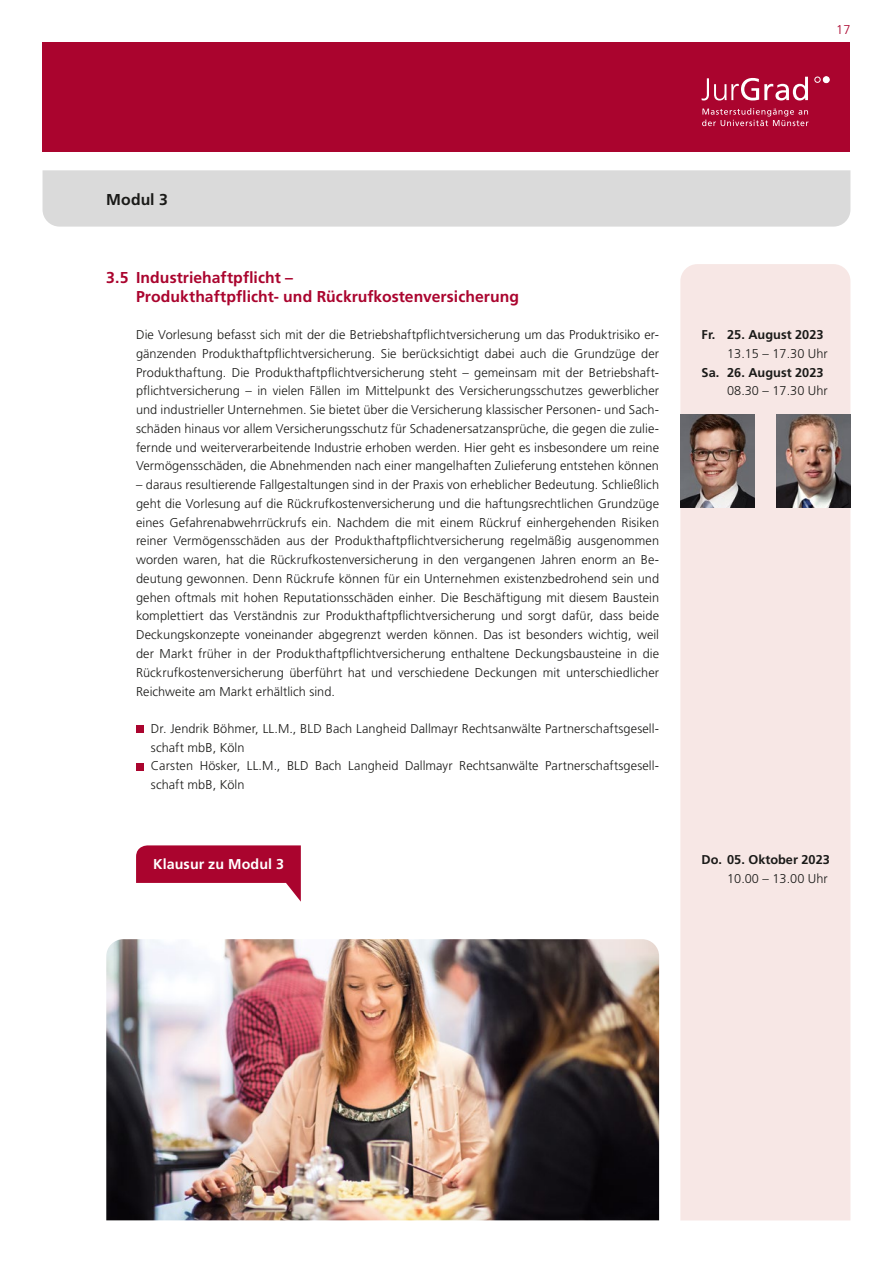
<style>
.page{position:relative;width:893px;height:1263px;background:#fff}
.page>*{position:absolute;margin:0;border:0;box-sizing:border-box;transform-origin:0 0}
.t1{font:700 15.75px/18.8px "Frutiger LT";letter-spacing:.005em;color:#aa042e}
.t2{font:700 15.75px "Frutiger LT";letter-spacing:.005em;color:#1a1a18}
.t3{font:700 14.25px "Frutiger LT";letter-spacing:.005em;color:#fff}
.t4{font:300 12.75px/18.8px "Frutiger LT";letter-spacing:.005em;color:#1a1a18;text-align:justify}
.t5{font:700 12.75px "Frutiger LT";color:#1a1a18}
.t6{font:300 12.75px "Frutiger LT";color:#aa042e}
</style>
<div class="page">
<div style="left:680px;top:264px;width:170px;height:956px;background:#f7e7e5"></div>
<div style="left:43px;top:43px;width:807px;height:109px;background:#aa042e"></div>
<svg style="left:702px;top:77px;width:106px;height:23px"></svg>
<div style="left:814px;top:77px;width:7px;height:6px;border:1px solid #fff;border-radius:50%"></div>
<svg style="left:823px;top:77px;width:6px;height:6px"></svg>
<svg style="left:702px;top:108px;width:106px;height:18px"></svg>
<svg style="left:136px;top:845px;width:165px;height:57px"></svg>
<div style="left:43px;top:170px;width:807px;height:57px;background:#dadada"></div>
<div style="left:136px;top:726px;width:7px;height:7px;background:#aa042e"></div>
<div style="left:136px;top:763px;width:7px;height:7px;background:#aa042e"></div>
<img style="left:680px;top:414px;width:75px;height:94px">
<img style="left:776px;top:414px;width:74px;height:94px">
<img style="left:106px;top:939px;width:553px;height:281px">
<p class="t6" style="left:836px;top:23px;width:16px">17</p>
<p class="t2" style="left:106px;top:190px;width:63px">Modul 3</p>
<p class="t1" style="left:136px;top:268px;width:384px;text-indent:-30px">3.5 Industriehaftpflicht –<br>Produkthaftpflicht- und Rückrufkostenversicherung</p>
<p class="t4" style="left:136px;top:325px;width:525px">Die Vorlesung befasst sich mit der die Betriebshaftpflichtversicherung um das Produktrisiko er&shy;gänzenden Produkthaftpflichtversicherung. Sie berücksichtigt dabei auch die Grundzüge der Produkthaftung. Die Produkthaftpflichtversicherung steht – gemeinsam mit der Betriebshaft&shy;pflichtversicherung – in vielen Fällen im Mittelpunkt des Versicherungsschutzes gewerblicher und industrieller Unternehmen. Sie bietet über die Versicherung klassischer Personen- und Sach&shy;schäden hinaus vor allem Versicherungsschutz für Schadenersatzansprüche, die gegen die zulie&shy;fernde und weiterverarbeitende Industrie erhoben werden. Hier geht es insbesondere um reine Vermögensschäden, die Abnehmenden nach einer mangelhaften Zulieferung entstehen können</p>
<p class="t4" style="left:136px;top:476px;width:525px">– daraus resultierende Fallgestaltungen sind in der Praxis von erheblicher Bedeutung. Schließlich geht die Vorlesung auf die Rückrufkostenversicherung und die haftungsrechtlichen Grundzüge eines Gefahrenabwehrrückrufs ein. Nachdem die mit einem Rückruf einhergehenden Risiken reiner Vermögensschäden aus der Produkthaftpflichtversicherung regelmäßig ausgenommen worden waren, hat die Rückrufkostenversicherung in den vergangenen Jahren enorm an Be&shy;deutung gewonnen. Denn Rückrufe können für ein Unternehmen existenzbedrohend sein und gehen oftmals mit hohen Reputationsschäden einher. Die Beschäftigung mit diesem Baustein komplettiert das Verständnis zur Produkthaftpflichtversicherung und sorgt dafür, dass beide Deckungskonzepte voneinander abgegrenzt werden können. Das ist besonders wichtig, weil der Markt früher in der Produkthaftpflichtversicherung enthaltene Deckungsbausteine in die Rückrufkostenversicherung überführt hat und verschiedene Deckungen mit unterschiedlicher Reichweite am Markt erhältlich sind.</p>
<p class="t4" style="left:151px;top:719px;width:510px;text-align:left">Dr. Jendrik Böhmer, LL.M., BLD Bach Langheid Dallmayr Rechtsanwälte Partnerschaftsgesell&shy;schaft mbB, Köln<br>Carsten Hösker, LL.M., BLD Bach Langheid Dallmayr Rechtsanwälte Partnerschaftsgesell&shy;schaft mbB, Köln</p>
<p class="t3" style="left:153px;top:855px;width:132px">Klausur zu Modul 3</p>
<p class="t5" style="left:702px;top:327px;width:123px">Fr. 25. August 2023</p>
<p class="t4" style="left:727px;top:344px;width:102px">13.15 – 17.30 Uhr</p>
<p class="t5" style="left:702px;top:365px;width:123px">Sa. 26. August 2023</p>
<p class="t4" style="left:727px;top:382px;width:102px">08.30 – 17.30 Uhr</p>
<p class="t5" style="left:702px;top:852px;width:130px">Do. 05. Oktober 2023</p>
<p class="t4" style="left:727px;top:869px;width:102px">10.00 – 13.00 Uhr</p>
</div>
